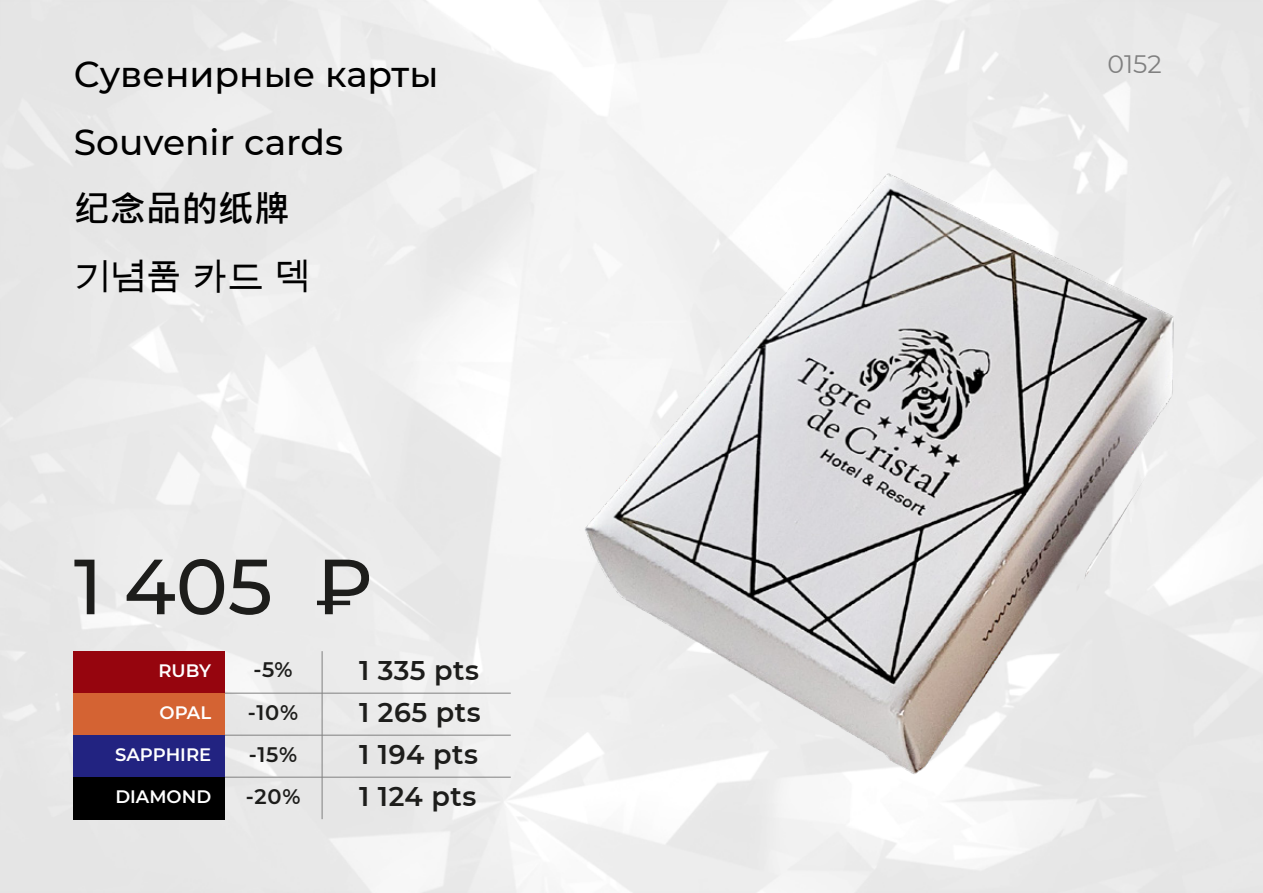
<style>
.page{position:relative;width:1263px;height:893px;background:#fff}
.page>*{position:absolute;margin:0;border:0;box-sizing:border-box;transform-origin:0 0}
.t1{font:500 78px "Montserrat";color:#1d1d1b}
.t2{font:500 36px/67.5px "Montserrat";color:#000}
.t3{font:36px "Microsoft Jheng Hei UI Bold";color:#000}
.t4{font:36px "Arial Unicode MS";color:#000}
.t5{font:600 27px/42px "Montserrat";letter-spacing:.02em;color:#1d1d1b;text-align:justify}
.t6{font:25.2px "Montserrat";color:#808080}
.t7{font:600 21px/42px "Montserrat";color:#1d1d1b}
.t8{font:600 18px "Montserrat";color:#fff}
</style>
<div class="page">
<img style="left:0;top:0;width:1263px;height:893px">
<div style="left:74px;top:651px;width:151px;height:42px;background:#96050e"></div>
<div style="left:74px;top:693px;width:151px;height:42px;background:#d46333"></div>
<div style="left:74px;top:735px;width:151px;height:42px;background:#222381"></div>
<div style="left:74px;top:777px;width:151px;height:42px;background:#000"></div>
<hr style="left:225px;top:693px;width:286px;height:1px;background:#808080">
<hr style="left:225px;top:735px;width:286px;height:1px;background:#808080">
<hr style="left:225px;top:777px;width:286px;height:1px;background:#808080">
<hr style="left:322px;top:651px;width:1px;height:168px;background:#808080">
<img style="left:474px;top:7px;width:768px;height:886px">
<h2 class="t2" style="left:74px;top:39px;width:366px">Сувенирные карты<br>Souvenir cards</h2>
<h2 class="t3" style="left:74px;top:186px;width:217px">纪念品的纸牌</h2>
<h2 class="t4" style="left:74px;top:251px;width:238px">기념품 카드 덱</h2>
<h1 class="t1" style="left:74px;top:532px;width:301px">1 405 ₽</h1>
<p class="t8" style="left:158px;top:658px;width:54px">RUBY</p>
<p class="t7" style="left:254px;top:648px;width:41px">-5%</p>
<p class="t5" style="left:359px;top:648px;width:123px">1 335 pts 1 265 pts 1 194 pts 1 124 pts</p>
<p class="t7" style="left:246px;top:691px;width:56px">-10% -15% -20%</p>
<p class="t8" style="left:160px;top:700px;width:53px">OPAL</p>
<p class="t8" style="left:115px;top:742px;width:98px">SAPPHIRE</p>
<p class="t8" style="left:115px;top:784px;width:97px">DIAMOND</p>
<p class="t6" style="left:1107px;top:46px;width:56px">0152</p>
</div>
